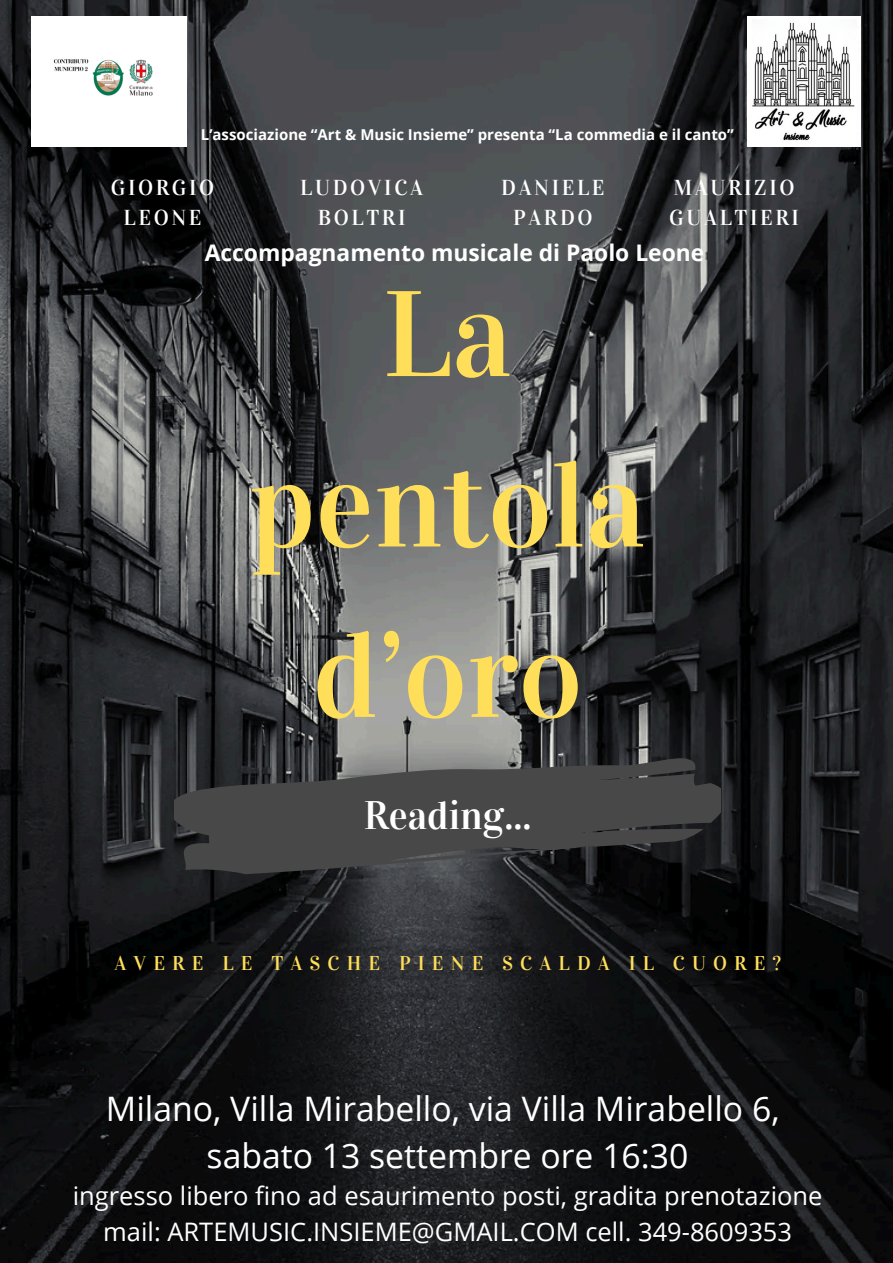
<style>
.page{position:relative;width:893px;height:1263px;background:#fff}
.page>*{position:absolute;margin:0;border:0;box-sizing:border-box;transform-origin:0 0}
.t1{font:121.8px/170.4px "Vidaloka";color:#ffde59;text-align:center}
.t2{font:39.67px "Vidaloka";color:#fff}
.t3{font:33.75px/47.2px "Open Sans";color:#fff;text-align:center}
.t4{font:25.5px/35.4px "Open Sans";color:#fff;text-align:center}
.t5{font:700 22.8px "Open Sans";color:#fff}
.t6{font:21.52px/29.8px "Vidaloka";letter-spacing:.12em;color:#fff;text-align:center}
.t7{font:19.88px "Vidaloka";letter-spacing:.36em;color:#ffde59}
.t8{font:700 15px "Open Sans";color:#fff}
</style>
<div class="page">
<img style="left:0;top:0;width:892px;height:1262px">
<svg style="left:174px;top:758px;width:547px;height:116px;background:#414142"></svg>
<img style="left:32px;top:17px;width:154px;height:130px">
<img style="left:747px;top:17px;width:113px;height:130px">
<p class="t8" style="left:201px;top:124px;width:534px">L’associazione “Art &amp; Music Insieme” presenta “La commedia e il canto”</p>
<p class="t6" style="left:111px;top:173px;width:105px">GIORGIO<br>LEONE</p>
<p class="t6" style="left:300px;top:173px;width:124px">LUDOVICA<br>BOLTRI</p>
<p class="t6" style="left:501px;top:173px;width:105px">DANIELE<br>PARDO</p>
<p class="t6" style="left:669px;top:173px;width:131px;text-align:left">MAURIZIO<br>GUALTIERI</p>
<p class="t5" style="left:205px;top:237px;width:501px">Accompagnamento musicale di Paolo Leone</p>
<h1 class="t1" style="left:249px;top:250px;width:398px">La pentola d’oro</h1>
<h2 class="t2" style="left:364px;top:791px;width:169px">Reading...</h2>
<p class="t7" style="left:114px;top:951px;width:668px">AVERE LE TASCHE PIENE SCALDA IL CUORE?</p>
<h3 class="t3" style="left:106px;top:1084px;width:675px">Milano, Villa Mirabello, via Villa Mirabello 6, sabato 13 settembre ore 16:30</h3>
<p class="t4" style="left:73px;top:1178px;width:751px">ingresso libero fino ad esaurimento posti, gradita prenotazione mail: ARTEMUSIC.INSIEME@GMAIL.COM cell. 349-8609353</p>
</div>
